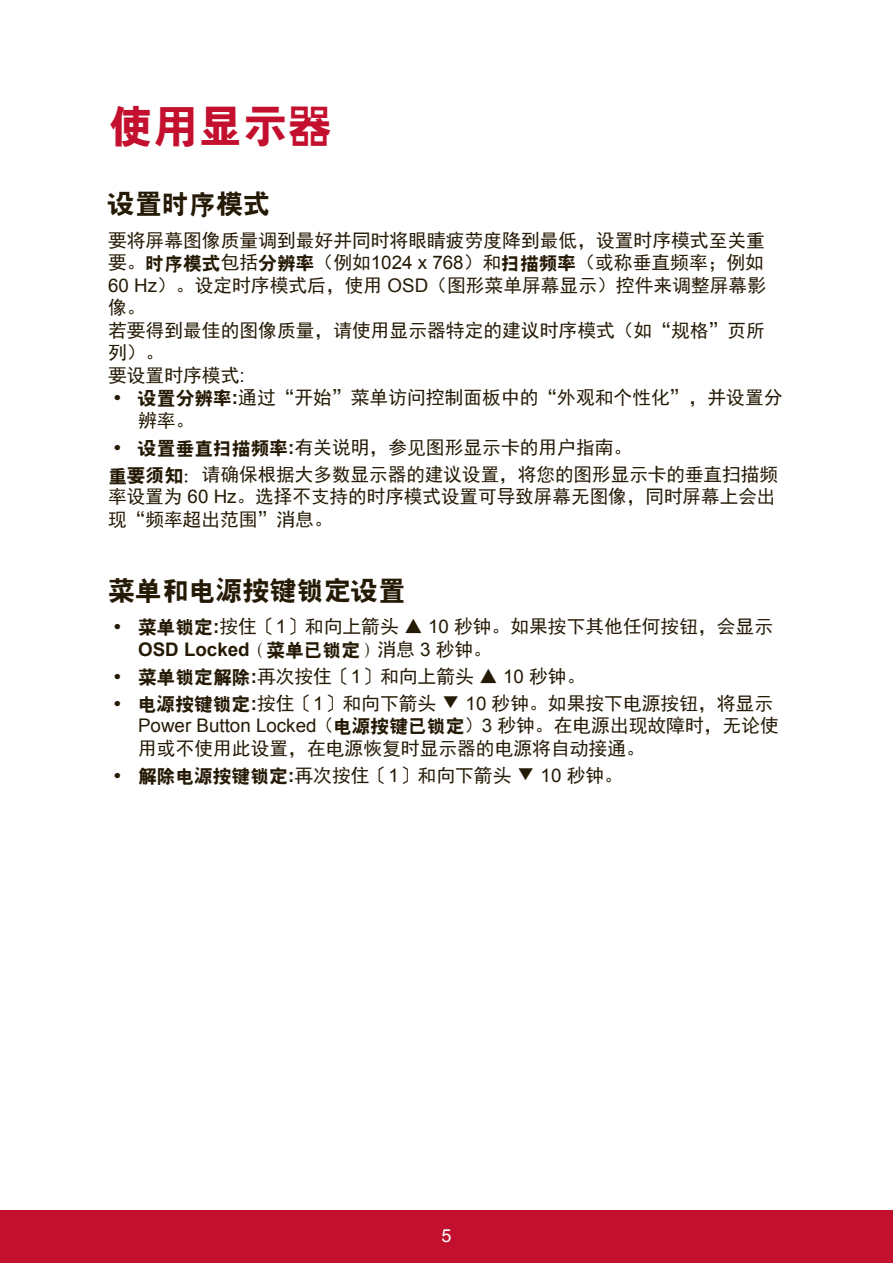
<style>
.page{position:relative;width:893px;height:1263px;background:#fff}
.page>*{position:absolute;margin:0;border:0;box-sizing:border-box;transform-origin:0 0}
.t1{font:45px "RS Cu Hei";color:#c3102f}
.t2{font:27px "RS Cu Hei";color:#251a05}
.t3{font:18.75px/22.5px "Sim Hei";color:#251a05}
.t4{font:18.75px "Arial";color:#251a05}
.t5{font:700 18.75px "Arial";color:#251a05}
.t6{font:18px "Arial";color:#fff}
.s1{font-family:"RS Cu Hei"}
.s2{font-family:"Arial"}
.s3{font-family:"Arial";font-weight:700}
.s4{font-family:"RS Cu Hei";font-weight:400}
.s5{font-family:"Sim Hei";font-weight:400}
.s6{font-weight:400}
.s7{font-family:"Sim Hei"}
</style>
<div class="page">
<div style="left:0;top:1210px;width:892px;height:53px;background:#c3102f"></div>
<h1 class="t1" style="left:108px;top:104px;width:226px">使用显示器</h1>
<h2 class="t2" style="left:108px;top:190px;width:163px">设置时序模式</h2>
<p class="t3" style="left:108px;top:229px;width:659px">要将屏幕图像质量调到最好并同时将眼睛疲劳度降到最低，设置时序模式至关重要。<span class="s1">时序模式</span>包括<span class="s1">分辨率</span>（例如<span class="s2">1024 x 768</span>）和<span class="s1">扫描频率</span>（或称垂直频率；例如<br><span class="s2">60 Hz</span>）。设定时序模式后，使用 <span class="s2">OSD</span>（图形菜单屏幕显示）控件来调整屏幕影像。<br>若要得到最佳的图像质量，请使用显示器特定的建议时序模式（如“规格”页所列）。<br>要设置时序模式<span class="s2">:</span></p>
<p class="t3" style="left:138px;top:386px;width:645px;text-indent:-24px"><span class="s3">•</span> <span class="s1">设置分辨率</span><span class="s3">:</span>通过“开始”菜单访问控制面板中的“外观和个性化”，并设置分辨率。</p>
<p class="t3" style="left:108px;top:433px;width:671px;line-height:27px;text-indent:6px"><span class="s3">•</span> <span class="s1">设置垂直扫描频率</span><span class="s3">:</span>有关说明，参见图形显示卡的用户指南。<br><span class="s1">重要须知：</span>请确保根据大多数显示器的建议设置，将您的图形显示卡的垂直扫描频</p>
<p class="t3" style="left:108px;top:485px;width:668px">率设置为 <span class="s2">60 Hz</span>。选择不支持的时序模式设置可导致屏幕无图像，同时屏幕上会出现“频率超出范围”消息。</p>
<h2 class="t2" style="left:108px;top:577px;width:298px">菜单和电源按键锁定设置</h2>
<p class="t3" style="left:114px;top:615px;width:660px"><span class="s3">•</span> <span class="s1">菜单锁定</span><span class="s3">:</span>按住〔<span class="s2">1</span>〕和向上箭头 ▲ <span class="s2">10</span> 秒钟。如果按下其他任何按钮，会显示</p>
<p class="t5" style="left:138px;top:636px;width:355px">OSD Locked<span class="s4">（菜单已锁定）</span><span class="s5">消息</span> <span class="s6">3</span> <span class="s5">秒钟。</span></p>
<p class="t3" style="left:114px;top:664px;width:472px"><span class="s3">•</span> <span class="s1">菜单锁定解除</span><span class="s3">:</span>再次按住〔<span class="s2">1</span>〕和向上箭头 ▲ <span class="s2">10</span> 秒钟。</p>
<p class="t3" style="left:114px;top:691px;width:660px"><span class="s3">•</span> <span class="s1">电源按键锁定</span><span class="s3">:</span>按住〔<span class="s2">1</span>〕和向下箭头 ▼ <span class="s2">10</span> 秒钟。如果按下电源按钮，将显示</p>
<p class="t4" style="left:138px;top:713px;width:642px">Power Button Locked<span class="s7">（</span><span class="s1">电源按键已锁定</span><span class="s7">）</span>3 <span class="s7">秒钟。在电源出现故障时，无论使</span></p>
<p class="t3" style="left:138px;top:736px;width:508px">用或不使用此设置，在电源恢复时显示器的电源将自动接通。</p>
<p class="t3" style="left:114px;top:763px;width:510px"><span class="s3">•</span> <span class="s1">解除电源按键锁定</span><span class="s3">:</span>再次按住〔<span class="s2">1</span>〕和向下箭头 ▼ <span class="s2">10</span> 秒钟。</p>
<p class="t6" style="left:441px;top:1223px;width:12px">5</p>
</div>
